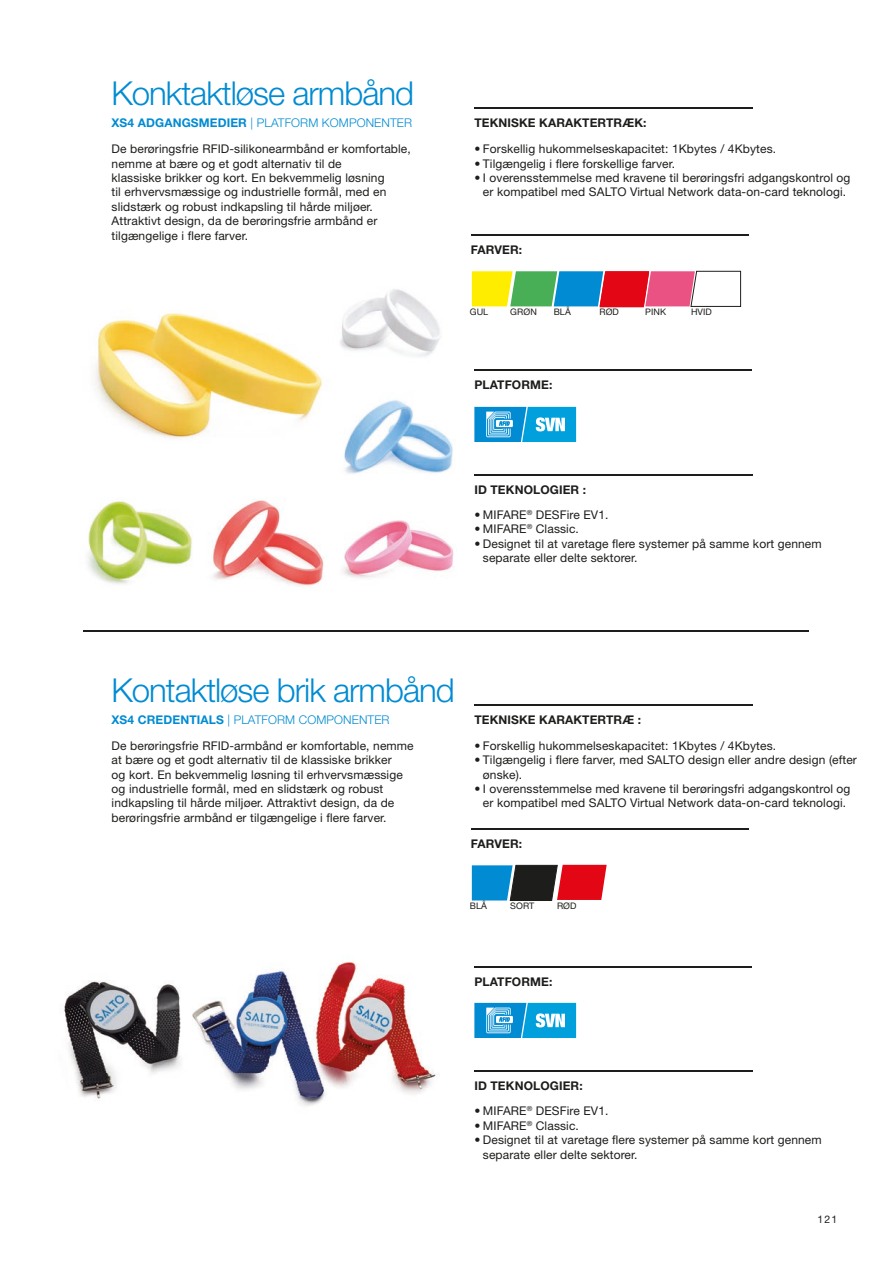
<style>
.page{position:relative;width:893px;height:1263px;background:#fff}
.page>*{position:absolute;margin:0;border:0;box-sizing:border-box;transform-origin:0 0}
.t1{font:300 33px "Helvetica Neue LT Std";letter-spacing:-.03em;color:#008bd2}
.t2{font:12px/14.4px "Helvetica Neue LT Std";letter-spacing:.01em;color:#1d1d1b}
.t3{font:700 12px "Helvetica Neue LT Std";letter-spacing:.01em;color:#1d1d1b}
.t4{font:300 12px "Helvetica Neue LT Std";letter-spacing:.01em;color:#008bd2}
.t5{font:10.5px "Helvetica Neue LT Std";color:#1d1d1b}
.t6{font:9px "Helvetica Neue LT Std";letter-spacing:.01em;color:#1d1d1b}
.s1{font-weight:700}
</style>
<div class="page">
<img style="left:64px;top:962px;width:373px;height:145px">
<hr style="left:474px;top:369px;width:278px;height:2px;background:#1d1d1b">
<hr style="left:474px;top:966px;width:278px;height:2px;background:#1d1d1b">
<hr style="left:474px;top:107px;width:279px;height:2px;background:#1d1d1b">
<hr style="left:474px;top:704px;width:279px;height:2px;background:#1d1d1b">
<hr style="left:475px;top:474px;width:278px;height:1px;background:#1d1d1b">
<hr style="left:475px;top:1070px;width:278px;height:2px;background:#1d1d1b">
<svg style="left:472px;top:865px;width:135px;height:36px;background:#694960"></svg>
<hr style="left:471px;top:828px;width:277px;height:2px;background:#1d1d1b">
<hr style="left:471px;top:234px;width:277px;height:2px;background:#1d1d1b">
<hr style="left:84px;top:630px;width:725px;height:2px;background:#1d1d1b">
<svg style="left:472px;top:271px;width:269px;height:36px"></svg>
<svg style="left:474px;top:1003px;width:102px;height:35px;background:#31aadf"></svg>
<img style="left:94px;top:313px;width:229px;height:125px">
<img style="left:340px;top:289px;width:100px;height:68px">
<img style="left:343px;top:400px;width:111px;height:178px">
<img style="left:88px;top:501px;width:104px;height:83px">
<img style="left:213px;top:500px;width:111px;height:87px">
<svg style="left:474px;top:407px;width:103px;height:35px;background:#33aadf"></svg>
<h1 class="t1" style="left:111px;top:73px;width:304px">Konktaktløse armbånd</h1>
<p class="t4" style="left:111px;top:116px;width:302px"><span class="s1">XS4 ADGANGSMEDIER</span> | PLATFORM KOMPONENTER</p>
<p class="t2" style="left:112px;top:142px;width:301px">De berøringsfrie RFID-silikonearmbånd er komfortable, nemme at bære og et godt alternativ til de<br>klassiske brikker og kort. En bekvemmelig løsning<br>til erhvervsmæssige og industrielle formål, med en slidstærk og robust indkapsling til hårde miljøer.<br>Attraktivt design, da de berøringsfrie armbånd er tilgængelige i flere farver.</p>
<p class="t3" style="left:474px;top:116px;width:174px">TEKNISKE KARAKTERTRÆK:</p>
<p class="t2" style="left:474px;top:142px;width:303px">• Forskellig hukommelseskapacitet: 1Kbytes / 4Kbytes.</p>
<p class="t2" style="left:474px;top:156px;width:202px">• Tilgængelig i flere forskellige farver.</p>
<p class="t2" style="left:474px;top:170px;width:378px;text-align:center">• I overensstemmelse med kravene til berøringsfri adgangskontrol og er kompatibel med SALTO Virtual Network data-on-card teknologi.</p>
<p class="t3" style="left:471px;top:242px;width:53px">FARVER:</p>
<p class="t6" style="left:470px;top:307px;width:20px">GUL</p>
<p class="t6" style="left:510px;top:307px;width:28px">GRØN</p>
<p class="t6" style="left:554px;top:307px;width:19px">BLÅ</p>
<p class="t6" style="left:599px;top:307px;width:21px">RØD</p>
<p class="t6" style="left:645px;top:307px;width:22px">PINK</p>
<p class="t6" style="left:691px;top:307px;width:22px">HVID</p>
<p class="t3" style="left:474px;top:378px;width:79px">PLATFORME:</p>
<p class="t3" style="left:474px;top:482px;width:113px">ID TEKNOLOGIER :</p>
<p class="t2" style="left:474px;top:507px;width:136px">• MIFARE<sup>®</sup> DESFire EV1.</p>
<p class="t2" style="left:474px;top:522px;width:106px">• MIFARE<sup>®</sup> Classic.</p>
<p class="t2" style="left:483px;top:536px;width:340px;text-indent:-9px">• Designet til at varetage flere systemer på samme kort gennem separate eller delte sektorer.</p>
<h1 class="t1" style="left:111px;top:670px;width:345px">Kontaktløse brik armbånd</h1>
<p class="t4" style="left:111px;top:712px;width:280px"><span class="s1">XS4 CREDENTIALS</span> | PLATFORM COMPONENTER</p>
<p class="t2" style="left:112px;top:738px;width:304px">De berøringsfrie RFID-armbånd er komfortable, nemme at bære og et godt alternativ til de klassiske brikker<br>og kort. En bekvemmelig løsning til erhvervsmæssige og industrielle formål, med en slidstærk og robust indkapsling til hårde miljøer. Attraktivt design, da de berøringsfrie armbånd er tilgængelige i flere farver.</p>
<p class="t3" style="left:474px;top:712px;width:168px">TEKNISKE KARAKTERTRÆ :</p>
<p class="t2" style="left:474px;top:738px;width:303px">• Forskellig hukommelseskapacitet: 1Kbytes / 4Kbytes.</p>
<p class="t2" style="left:483px;top:752px;width:375px;text-indent:-9px">• Tilgængelig i flere farver, med SALTO design eller andre design (efter ønske).</p>
<p class="t2" style="left:474px;top:781px;width:378px;text-align:center">• I overensstemmelse med kravene til berøringsfri adgangskontrol og er kompatibel med SALTO Virtual Network data-on-card teknologi.</p>
<p class="t3" style="left:471px;top:836px;width:53px">FARVER:</p>
<p class="t6" style="left:470px;top:901px;width:19px">BLÅ</p>
<p class="t6" style="left:510px;top:901px;width:26px">SORT</p>
<p class="t6" style="left:557px;top:901px;width:21px">RØD</p>
<p class="t3" style="left:474px;top:974px;width:79px">PLATFORME:</p>
<p class="t3" style="left:474px;top:1079px;width:110px">ID TEKNOLOGIER:</p>
<p class="t2" style="left:474px;top:1104px;width:136px">• MIFARE<sup>®</sup> DESFire EV1.</p>
<p class="t2" style="left:474px;top:1118px;width:106px">• MIFARE<sup>®</sup> Classic.</p>
<p class="t2" style="left:483px;top:1133px;width:340px;text-indent:-9px">• Designet til at varetage flere systemer på samme kort gennem separate eller delte sektorer.</p>
<p class="t5" style="left:817px;top:1213px;width:21px">121</p>
</div>
